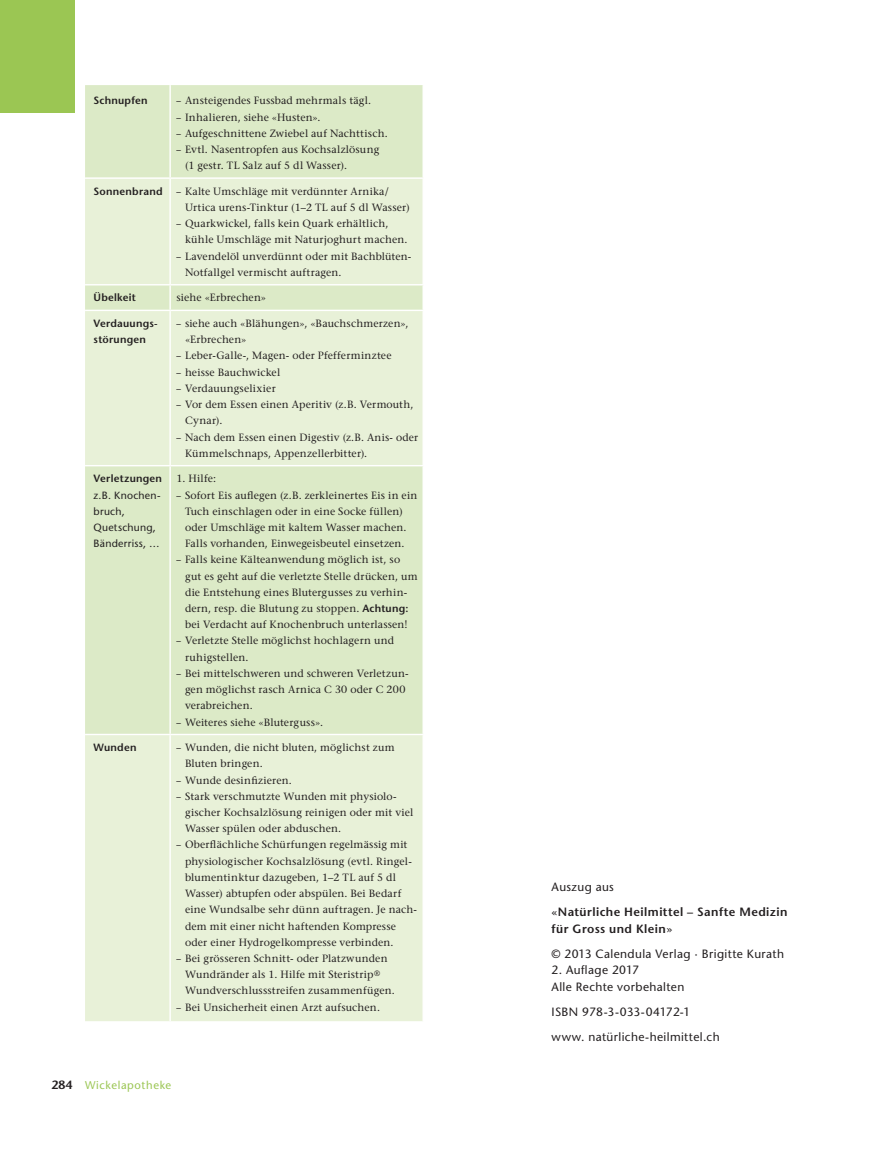
<style>
.page{position:relative;width:872px;height:1149px;background:#fff}
.page>*{position:absolute;margin:0;border:0;box-sizing:border-box;transform-origin:0 0}
.t1{font:500 12px/25px "Stone Sans Std";letter-spacing:.03em;color:#231f20}
.t2{font:600 12px/25px "Stone Sans Std";letter-spacing:.035em;color:#231f20}
.t3{font:500 11.25px "Stone Sans Std";letter-spacing:.055em;color:#9bc653}
.t4{font:500 10.5px/16.2px "Stone Serif Std";letter-spacing:.015em;color:#231f20;scale:.85 1}
.t5{font:600 10.5px/16.2px "Stone Sans Std";letter-spacing:.02em;color:#231f20}
.t6{font:500 10.5px/16.2px "Stone Sans Std";letter-spacing:.025em;color:#231f20}
.t7{font:500 10.5px "Stone Serif Std";letter-spacing:.015em;color:#231f20}
.s1{font-family:"Stone Sans Std";font-weight:600}
.s2{font-weight:600;font-size:12px;color:#231f20}
.s3{font-weight:500}
.s4{font-weight:600}
</style>
<div class="page">
<div style="left:0;top:0;width:74px;height:113px;background:#9bc653"></div>
<div style="left:85px;top:85px;width:337px;height:92px;background:#dceac7"></div>
<svg style="left:85px;top:179px;width:337px;height:841px;background:#e3eed2"></svg>
<hr style="left:85px;top:284px;width:85px;height:1px;background:#fff">
<hr style="left:85px;top:309px;width:85px;height:2px;background:#fff">
<hr style="left:85px;top:465px;width:85px;height:1px;background:#fff">
<hr style="left:85px;top:733px;width:85px;height:2px;background:#fff">
<hr style="left:170px;top:284px;width:254px;height:1px;background:#fff">
<hr style="left:170px;top:309px;width:254px;height:2px;background:#fff">
<hr style="left:170px;top:465px;width:254px;height:1px;background:#fff">
<hr style="left:170px;top:733px;width:254px;height:2px;background:#fff">
<hr style="left:169px;top:85px;width:2px;height:92px;background:#fff">
<hr style="left:169px;top:179px;width:2px;height:105px;background:#fff">
<hr style="left:169px;top:285px;width:2px;height:24px;background:#fff">
<hr style="left:169px;top:311px;width:2px;height:154px;background:#fff">
<hr style="left:169px;top:466px;width:2px;height:267px;background:#fff">
<hr style="left:169px;top:735px;width:2px;height:285px;background:#fff">
<p class="t5" style="left:94px;top:92px;width:56px">Schnupfen</p>
<p class="t4" style="left:176px;top:93px;width:230px">– Ansteigendes Fussbad mehrmals tägl.</p>
<p class="t4" style="left:176px;top:109px;width:171px">– Inhalieren, siehe «Husten».</p>
<p class="t4" style="left:176px;top:125px;width:250px">– Aufgeschnittene Zwiebel auf Nachttisch.</p>
<p class="t4" style="left:185px;top:141px;width:230px;text-indent:-9px">– Evtl. Nasentropfen aus Kochsalzlösung (1 gestr. TL Salz auf 5 dl Wasser).</p>
<p class="t5" style="left:94px;top:183px;width:71px">Sonnenbrand</p>
<p class="t4" style="left:185px;top:183px;width:266px;text-indent:-9px">– Kalte Umschläge mit verdünnter Arnika/<br>Urtica urens-Tinktur (1–2 TL auf 5 dl Wasser)</p>
<p class="t4" style="left:185px;top:215px;width:263px;text-indent:-9px">– Quarkwickel, falls kein Quark erhältlich, kühle Umschläge mit Naturjoghurt machen.</p>
<p class="t4" style="left:185px;top:248px;width:268px;text-indent:-9px">– Lavendelöl unverdünnt oder mit Bachblüten-<br>Notfallgel vermischt auftragen.</p>
<p class="t5" style="left:94px;top:289px;width:44px">Übelkeit</p>
<p class="t7" style="left:176px;top:291px;width:91px">siehe «Erbrechen»</p>
<p class="t5" style="left:94px;top:315px;width:66px">Verdauungs&shy;störungen</p>
<p class="t4" style="left:185px;top:315px;width:264px;text-indent:-9px">– siehe auch «Blähungen», «Bauchschmerzen», «Erbrechen»</p>
<p class="t4" style="left:176px;top:347px;width:254px">– Leber-Galle-, Magen- oder Pfefferminztee</p>
<p class="t4" style="left:176px;top:364px;width:124px">– heisse Bauchwickel</p>
<p class="t4" style="left:176px;top:380px;width:118px">– Verdauungselixier</p>
<p class="t4" style="left:185px;top:396px;width:270px;text-indent:-9px">– Vor dem Essen einen Aperitiv (z.B. Vermouth,<br>Cynar).</p>
<p class="t4" style="left:185px;top:428px;width:276px;text-indent:-9px">– Nach dem Essen einen Digestiv (z.B. Anis- oder<br>Kümmelschnaps, Appenzellerbitter).</p>
<p class="t5" style="left:94px;top:470px;width:70px">Verletzungen</p>
<p class="t6" style="left:94px;top:486px;width:68px">z.B. Knochen&shy;bruch,<br>Quetschung,<br>Bänderriss, …</p>
<p class="t7" style="left:176px;top:472px;width:41px">1. Hilfe:</p>
<p class="t4" style="left:176px;top:486px;width:285px;text-align:center">– Sofort Eis auflegen (z.B. zerkleinertes Eis in ein Tuch einschlagen oder in eine Socke füllen) oder Umschläge mit kaltem Wasser machen.<br>Falls vorhanden, Einwegeisbeutel einsetzen.</p>
<p class="t4" style="left:185px;top:551px;width:275px;text-indent:-9px">– Falls keine Kälteanwendung möglich ist, so gut es geht auf die verletzte Stelle drücken, um die Entstehung eines Blutergusses zu verhin&shy;dern, resp. die Blutung zu stoppen. <span class="s1">Achtung: </span>bei Verdacht auf Knochenbruch unterlassen!</p>
<p class="t4" style="left:185px;top:632px;width:247px;text-indent:-9px">– Verletzte Stelle möglichst hochlagern und ruhigstellen.</p>
<p class="t4" style="left:185px;top:665px;width:264px;text-indent:-9px">– Bei mittelschweren und schweren Verletzun&shy;gen möglichst rasch Arnica C 30 oder C 200 verabreichen.</p>
<p class="t4" style="left:176px;top:713px;width:174px">– Weiteres siehe «Bluterguss».</p>
<p class="t5" style="left:94px;top:739px;width:44px">Wunden</p>
<p class="t4" style="left:185px;top:739px;width:248px;text-indent:-9px">– Wunden, die nicht bluten, möglichst zum<br>Bluten bringen.</p>
<p class="t4" style="left:176px;top:771px;width:137px">– Wunde desinfizieren.</p>
<p class="t4" style="left:185px;top:787px;width:270px;text-indent:-9px">– Stark verschmutzte Wunden mit physiolo&shy;gischer Kochsalzlösung reinigen oder mit viel<br>Wasser spülen oder abduschen.</p>
<p class="t4" style="left:185px;top:836px;width:274px;text-indent:-9px">– Oberflächliche Schürfungen regelmässig mit physiologischer Kochsalzlösung (evtl. Ringel&shy;blumentinktur dazugeben, 1–2 TL auf 5 dl Wasser) abtupfen oder abspülen. Bei Bedarf eine Wundsalbe sehr dünn auftragen. Je nach&shy;dem mit einer nicht haftenden Kompresse oder einer Hydrogelkompresse verbinden.</p>
<p class="t4" style="left:185px;top:949px;width:248px;text-indent:-9px">– Bei grösseren Schnitt- oder Platzwunden<br>Wundränder als 1. Hilfe mit Steristrip<sup>®<br></sup>Wundverschlussstreifen zusammenfügen.</p>
<p class="t4" style="left:176px;top:998px;width:241px">– Bei Unsicherheit einen Arzt aufsuchen.</p>
<p class="t3" style="left:52px;top:1077px;width:121px"><span class="s2">284</span> Wickelapotheke</p>
<p class="t2" style="left:551px;top:873px;width:237px"><span class="s3">Auszug aus<br>«</span>Natürliche Heilmittel – Sanfte Medizin</p>
<p class="t1" style="left:551px;top:915px;width:234px"><span class="s4">für Gross und Klein</span>»<br>© 2013 Calendula Verlag · Brigitte Kurath</p>
<p class="t1" style="left:551px;top:961px;width:134px;line-height:16.6px">2. Auflage 2017<br>Alle Rechte vorbehalten</p>
<p class="t1" style="left:551px;top:999px;width:170px">ISBN 978-3-033-04172-1 www. natürliche-heilmittel.ch</p>
</div>
